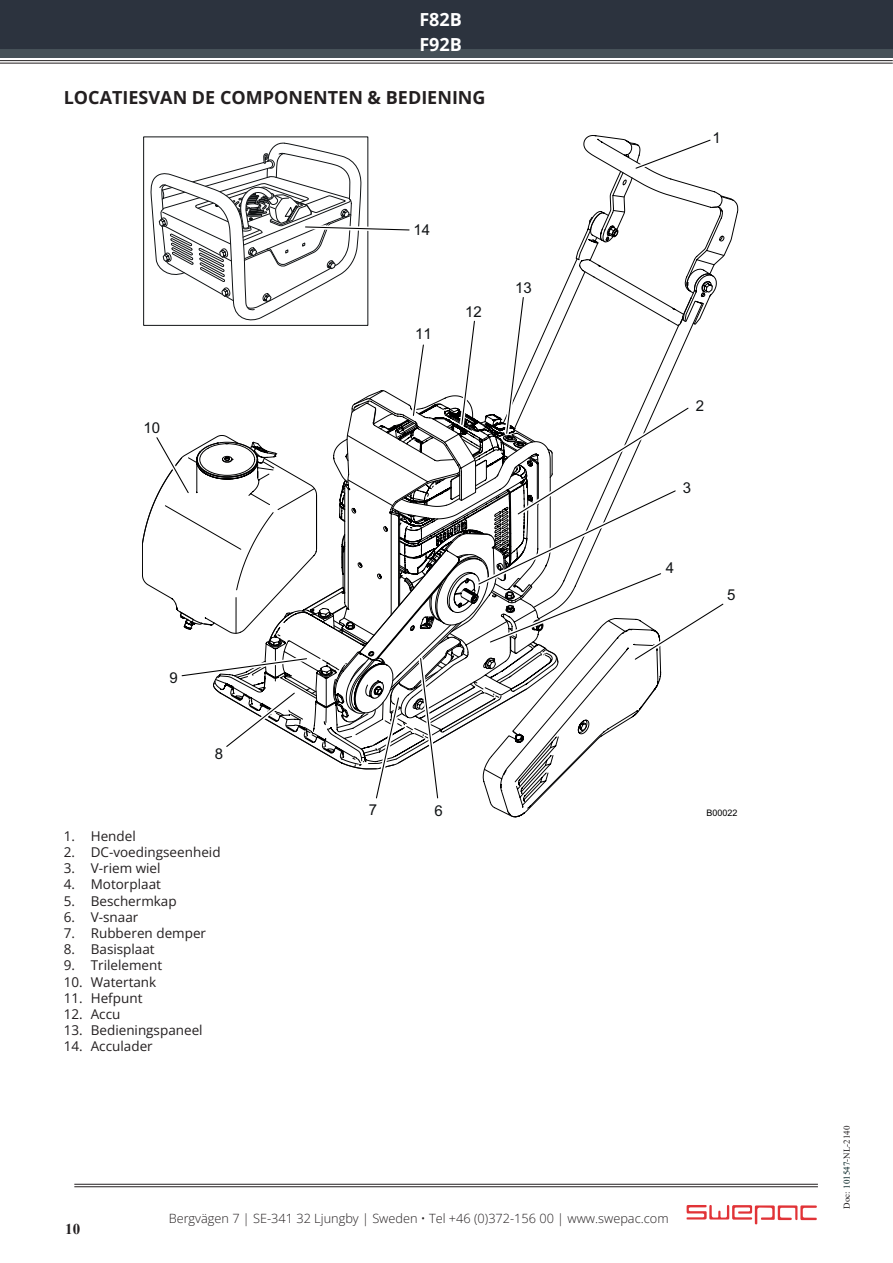
<style>
.page{position:relative;width:893px;height:1263px;background:#fff}
.page>*{position:absolute;margin:0;border:0;box-sizing:border-box;transform-origin:0 0}
.Rubrik_1{font:700 18px "Open Sans";color:#231f20}
.t1{font:700 18px/25.8px "Open Sans";color:#fff}
.t2{font:15px "Arial";color:#101315}
.t3{font:700 15px "Times New Roman";color:#231f20}
.t4{font:13.5px "Open Sans";color:#231f20}
.t5{font:300 12.75px "Open Sans";color:#231f20}
.t6{font:9px "Times New Roman";color:#231f20}
.t7{font:9px "Arial";color:#000001}
.s1{color:#001f20}
</style>
<div class="page">
<div style="left:0;top:0;width:893px;height:53px;background:#2c333e"></div>
<div style="left:0;top:49px;width:893px;height:8px;background:#465158"></div>
<hr style="left:0;top:60px;width:893px;height:1px;background:#231f20">
<hr style="left:0;top:63px;width:893px;height:1px;background:#231f20">
<svg style="left:687px;top:1205px;width:130px;height:19px"></svg>
<hr style="left:74px;top:1184px;width:744px;height:1px;background:#231f20">
<hr style="left:74px;top:1186px;width:744px;height:1px;background:#231f20">
<svg style="left:142px;top:135px;width:592px;height:683px"></svg>
<h1 class="t1" style="left:419px;top:6px;width:44px">F82B<br>F92B</h1>
<p class="Rubrik_1" style="left:64px;top:85px;width:423px">LOCATIESVAN DE COMPONENTEN &amp; BEDIENING</p>
<p class="t2" style="left:143px;top:417px;width:18px">10</p>
<p class="t2" style="left:413px;top:219px;width:18px">14</p>
<p class="t2" style="left:415px;top:323px;width:18px">11</p>
<p class="t2" style="left:465px;top:302px;width:18px">12</p>
<p class="t2" style="left:515px;top:277px;width:18px">13</p>
<p class="t2" style="left:169px;top:668px;width:10px">9</p>
<p class="t2" style="left:215px;top:743px;width:10px">8</p>
<p class="t4" style="left:91px;top:826px;width:47px">Hendel</p>
<p class="t4" style="left:64px;top:843px;width:158px">2. DC-voedingseenheid</p>
<p class="t4" style="left:64px;top:859px;width:98px">3. V-riem wiel</p>
<p class="t4" style="left:64px;top:875px;width:99px">4. Motorplaat</p>
<p class="t4" style="left:64px;top:891px;width:114px">5. Beschermkap</p>
<p class="t4" style="left:64px;top:907px;width:76px">6. V-snaar</p>
<p class="t4" style="left:64px;top:924px;width:144px">7. Rubberen demper</p>
<p class="t4" style="left:64px;top:940px;width:92px">8. Basisplaat</p>
<p class="t4" style="left:64px;top:956px;width:100px">9. Trilelement</p>
<p class="t4" style="left:64px;top:972px;width:94px">10. Watertank</p>
<p class="t4" style="left:64px;top:988px;width:80px">11. Hefpunt</p>
<p class="t4" style="left:64px;top:1005px;width:58px">12. Accu</p>
<p class="t4" style="left:64px;top:1021px;width:140px">13. Bedieningspaneel</p>
<p class="t4" style="left:64px;top:1037px;width:91px">14. Acculader</p>
<p class="t4" style="left:64px;top:826px;width:13px">1.</p>
<p class="t2" style="left:369px;top:799px;width:10px">7</p>
<p class="t2" style="left:435px;top:800px;width:10px">6</p>
<p class="t2" style="left:712px;top:127px;width:10px">1</p>
<p class="t2" style="left:696px;top:395px;width:10px">2</p>
<p class="t2" style="left:683px;top:478px;width:10px">3</p>
<p class="t2" style="left:666px;top:557px;width:10px">4</p>
<p class="t2" style="left:727px;top:585px;width:10px">5</p>
<p class="t7" style="left:706px;top:807px;width:33px">B00022</p>
<p class="t3" style="left:65px;top:1218px;width:16px">10</p>
<p class="t5" style="left:169px;top:1210px;width:501px">Bergvägen 7 | SE-341 32 Ljungby | Sweden • Tel +46 (0)372-156 00 | www.swepac.com</p>
<p class="t6" style="left:840px;top:1208px;width:84px;rotate:-90deg">Doc: <span class="s1">101547</span>-NL-2140</p>
</div>
